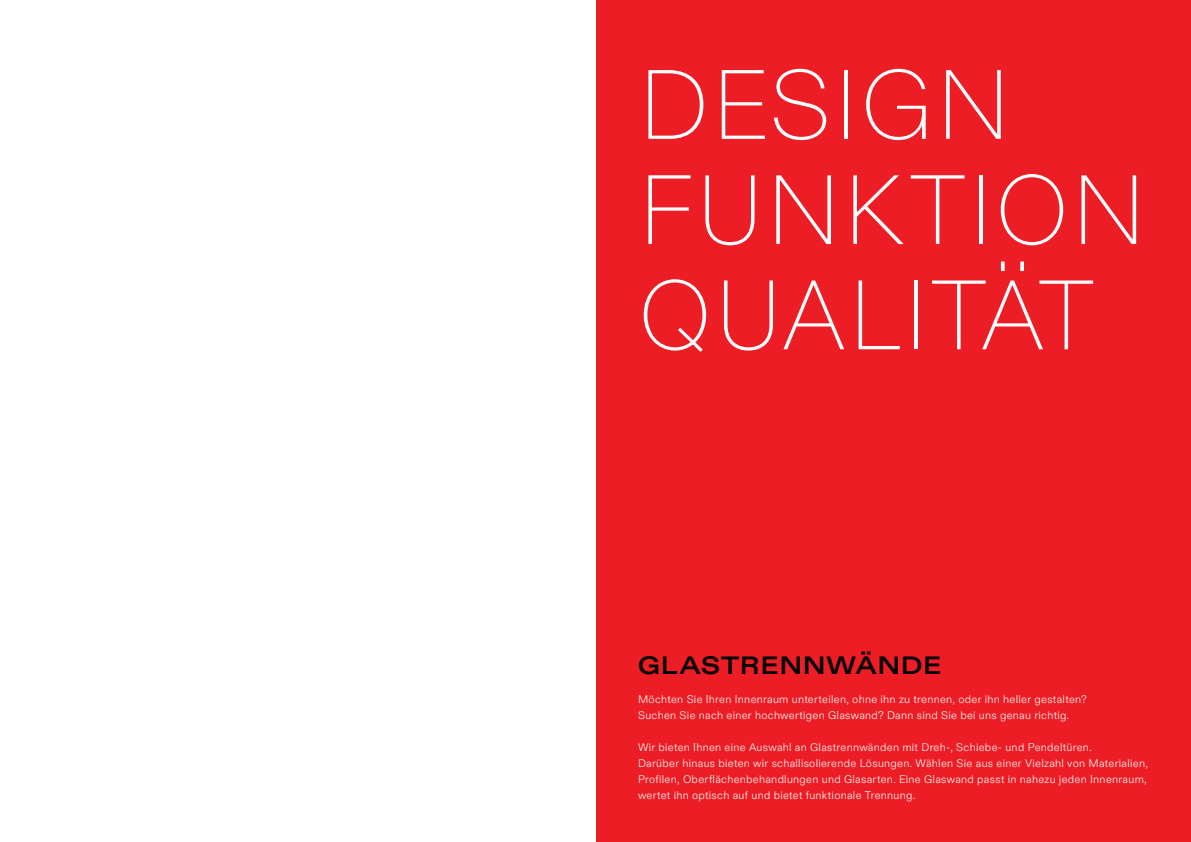
<style>
.page{position:relative;width:1191px;height:842px;background:#fff}
.page>*{position:absolute;margin:0;border:0;box-sizing:border-box;transform-origin:0 0}
.t1{font:100 98.2px/105.2px "ABC Diatype Unlicensed Trial";letter-spacing:.025em;color:#fff}
.t2{font:700 25px "ABC Diatype Extended Unlicensed Trial";letter-spacing:.045em;color:#000}
.t3{font:11px/16px "ABC Diatype Plus Variable Unlicensed Trial";letter-spacing:.025em;color:#fff}
</style>
<div class="page">
<div style="left:596px;top:0;width:595px;height:842px;background:#ec1d25"></div>
<h1 class="t1" style="left:638px;top:47px;width:510px">DESIGN<br>FUNKTION<br>QUALITÄT</h1>
<h2 class="t2" style="left:638px;top:650px;width:305px">GLASTRENNWÄNDE</h2>
<p class="t3" style="left:638px;top:691px;width:450px">Möchten Sie Ihren Innenraum unterteilen, ohne ihn zu trennen, oder ihn heller gestalten?<br>Suchen Sie nach einer hochwertigen Glaswand? Dann sind Sie bei uns genau richtig.</p>
<p class="t3" style="left:638px;top:739px;width:511px">Wir bieten Ihnen eine Auswahl an Glastrennwänden mit Dreh-, Schiebe- und Pendeltüren.<br>Darüber hinaus bieten wir schallisolierende Lösungen. Wählen Sie aus einer Vielzahl von Materialien, Profilen, Oberflächenbehandlungen und Glasarten. Eine Glaswand passt in nahezu jeden Innenraum, wertet ihn optisch auf und bietet funktionale Trennung.</p>
</div>
